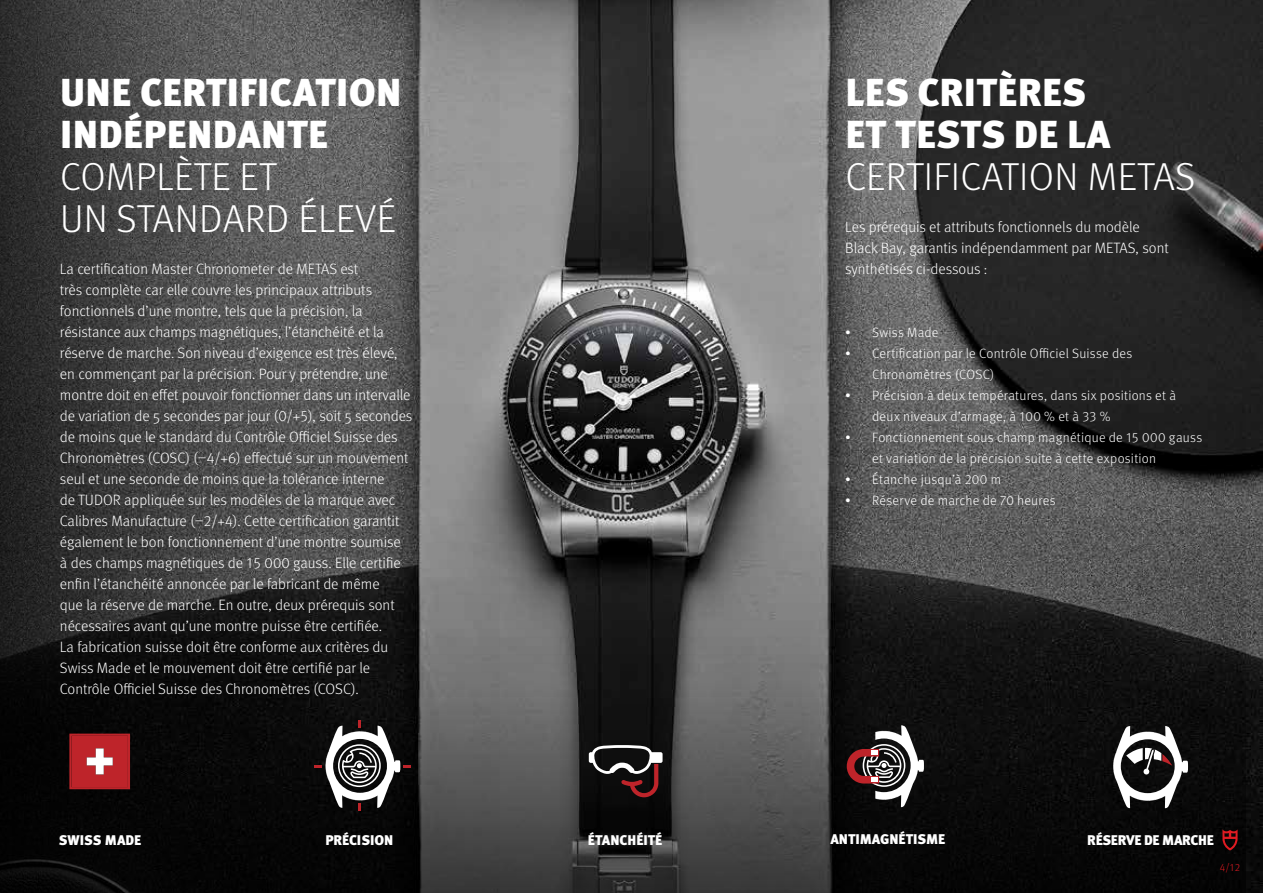
<style>
.page{position:relative;width:1263px;height:893px;background:#fff}
.page>*{position:absolute;margin:0;border:0;box-sizing:border-box;transform-origin:0 0}
.t1{font:900 39px/42px "Meta Pro";letter-spacing:.01em;color:#fff}
.t2{font:300 39px/42px "Meta Pro";letter-spacing:.01em;color:#fff}
.t3{font:300 15px/21px "Meta Pro";color:#fff}
.t4{font:900 14.1px "Meta Pro";letter-spacing:-.005em;color:#fff}
.t5{font:900 13.95px "Meta Pro";color:#fff}
.t6{font:300 13.5px/21px "Meta Pro";letter-spacing:.015em;color:#fff}
.t7{font:300 10.5px "Meta Pro";color:#e11b22}
</style>
<div class="page">
<img style="left:621px;top:0;width:642px;height:893px">
<img style="left:0;top:0;width:621px;height:283px">
<img style="left:0;top:283px;width:1245px;height:610px">
<svg style="left:69px;top:734px;width:61px;height:55px;background:#c03a3f"></svg>
<svg style="left:589px;top:745px;width:73px;height:52px;background:#423536"></svg>
<svg style="left:1113px;top:726px;width:75px;height:82px"></svg>
<svg style="left:847px;top:725px;width:77px;height:82px"></svg>
<svg style="left:315px;top:721px;width:95px;height:90px"></svg>
<svg style="left:1222px;top:829px;width:15px;height:21px"></svg>
<h1 class="t1" style="left:60px;top:69px;width:343px">UNE CERTIFICATION<br>INDÉPENDANTE</h1>
<h1 class="t2" style="left:60px;top:153px;width:337px">COMPLÈTE ET<br>UN STANDARD ÉLEVÉ</h1>
<p class="t3" style="left:60px;top:257px;width:354px">La certification Master Chronometer de METAS est<br>très complète car elle couvre les principaux attributs fonctionnels d’une montre, tels que la précision, la résistance aux champs magnétiques, l’étanchéité et la réserve de marche. Son niveau d’exigence est très élevé, en commençant par la précision. Pour y prétendre, une montre doit en effet pouvoir fonctionner dans un intervalle de variation de 5 secondes par jour (0/+5), soit 5 secondes de moins que le standard du Contrôle Officiel Suisse des Chronomètres (COSC) (–4/+6) effectué sur un mouvement seul et une seconde de moins que la tolérance interne<br>de TUDOR appliquée sur les modèles de la marque avec Calibres Manufacture (–2/+4). Cette certification garantit également le bon fonctionnement d’une montre soumise<br>à des champs magnétiques de 15 000 gauss. Elle certifie enfin l’étanchéité annoncée par le fabricant de même<br>que la réserve de marche. En outre, deux prérequis sont nécessaires avant qu’une montre puisse être certifiée.<br>La fabrication suisse doit être conforme aux critères du Swiss Made et le mouvement doit être certifié par le Contrôle Officiel Suisse des Chronomètres (COSC).</p>
<h1 class="t1" style="left:845px;top:69px;width:266px">LES CRITÈRES<br>ET TESTS DE LA</h1>
<h1 class="t2" style="left:845px;top:153px;width:351px">CERTIFICATION METAS</h1>
<p class="t3" style="left:845px;top:215px;width:325px">Les prérequis et attributs fonctionnels du modèle<br>Black Bay, garantis indépendamment par METAS, sont synthétisés ci‑dessous :</p>
<p class="t6" style="left:845px;top:321px;width:95px">• Swiss Made</p>
<p class="t6" style="left:872px;top:342px;width:262px;text-indent:-27px">• Certification par le Contrôle Officiel Suisse des<br>Chronomètres (COSC)</p>
<p class="t6" style="left:872px;top:384px;width:305px;text-indent:-27px">• Précision à deux températures, dans six positions et à deux niveaux d’armage, à 100 % et à 33 %</p>
<p class="t6" style="left:872px;top:426px;width:331px;text-indent:-27px">• Fonctionnement sous champ magnétique de 15 000 gauss et variation de la précision suite à cette exposition</p>
<p class="t6" style="left:845px;top:468px;width:157px">• Étanche jusqu’à 200 m</p>
<p class="t6" style="left:845px;top:489px;width:212px">• Réserve de marche de 70 heures</p>
<p class="t5" style="left:59px;top:829px;width:84px">SWISS MADE</p>
<p class="t4" style="left:325px;top:829px;width:70px">PRÉCISION</p>
<p class="t4" style="left:588px;top:829px;width:76px">ÉTANCHÉITÉ</p>
<p class="t4" style="left:830px;top:827px;width:116px">ANTIMAGNÉTISME</p>
<p class="t4" style="left:1087px;top:829px;width:128px">RÉSERVE DE MARCHE</p>
<p class="t7" style="left:1220px;top:860px;width:22px">4/12</p>
</div>
